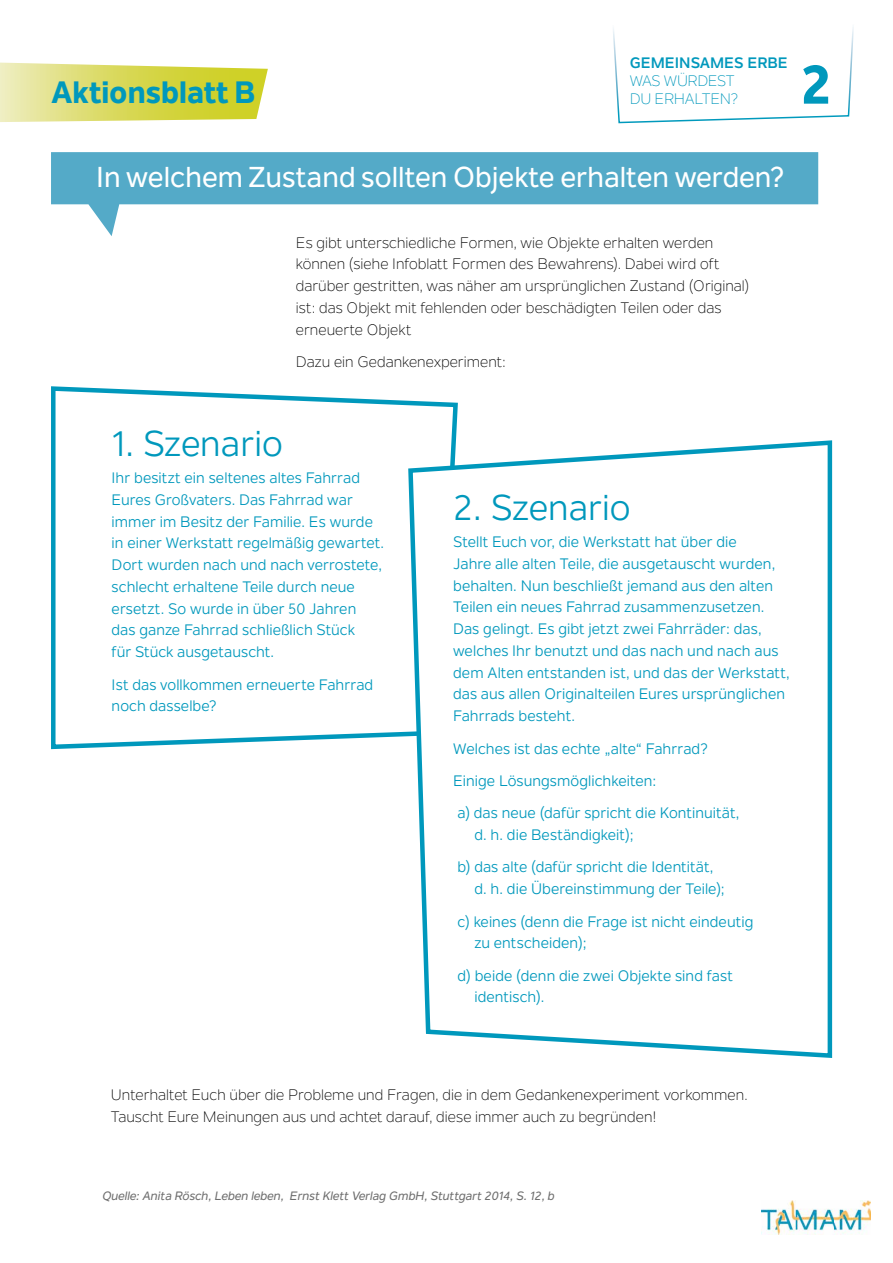
<style>
.page{position:relative;width:893px;height:1263px;background:#fff}
.page>*{position:absolute;margin:0;border:0;box-sizing:border-box;transform-origin:0 0}
.t1{font:800 54.6px "Nolan Next";color:#0098bc}
.t2{font:35.55px "Nolan Next";color:#0098bc}
.t3{font:800 30.6px "Nolan Next";color:#0098bc}
.t4{font:500 28.5px "Nolan Next";color:#fff}
.t5{font:15px/21.8px "Nolan Next";letter-spacing:.005em;color:#0098bc}
.t6{font:15px/21.8px "Nolan Next";color:#000}
.t7{font:15px/18px "Nolan Next";letter-spacing:-.015em;color:#0098bc}
.t8{font:700 15px "Nolan Next";color:#0098bc}
.t9{font:italic 500 12px "Nolan Next";color:#6e6e6e}
</style>
<div class="page">
<img style="left:761px;top:1200px;width:110px;height:34px">
<svg style="left:51px;top:386px;width:407px;height:364px"></svg>
<svg style="left:0;top:63px;width:268px;height:59px;background:#dddd6e"></svg>
<svg style="left:51px;top:152px;width:767px;height:84px;fill:#54aac8"></svg>
<svg style="left:613px;top:27px;width:241px;height:97px"></svg>
<svg style="left:406px;top:438px;width:427px;height:620px"></svg>
<h3 class="t3" style="left:51px;top:73px;width:206px">Aktionsblatt B</h3>
<p class="t8" style="left:630px;top:54px;width:160px">GEMEINSAMES ERBE</p>
<p class="t7" style="left:630px;top:72px;width:110px">WAS WÜRDEST<br>DU ERHALTEN?</p>
<h1 class="t1" style="left:801px;top:51px;width:33px">2</h1>
<h3 class="t4" style="left:96px;top:160px;width:690px">In welchem Zustand sollten Objekte erhalten werden?</h3>
<p class="t6" style="left:296px;top:231px;width:455px">Es gibt unterschiedliche Formen, wie Objekte erhalten werden können (siehe Infoblatt Formen des Bewahrens). Dabei wird oft darüber gestritten, was näher am ursprünglichen Zustand (Original) ist: das Objekt mit fehlenden oder beschädigten Teilen oder das erneuerte Objekt</p>
<p class="t6" style="left:296px;top:351px;width:212px">Dazu ein Gedankenexperiment:</p>
<h2 class="t2" style="left:112px;top:422px;width:173px">1. Szenario</h2>
<p class="t5" style="left:112px;top:467px;width:274px">Ihr besitzt ein seltenes altes Fahrrad Eures Großvaters. Das Fahrrad war immer im Besitz der Familie. Es wurde in einer Werkstatt regelmäßig gewartet.<br>Dort wurden nach und nach verrostete, schlecht erhaltene Teile durch neue ersetzt. So wurde in über 50 Jahren<br>das ganze Fahrrad schließlich Stück<br>für Stück ausgetauscht.</p>
<p class="t5" style="left:112px;top:673px;width:263px">Ist das vollkommen erneuerte Fahrrad noch dasselbe?</p>
<h2 class="t2" style="left:453px;top:486px;width:179px">2. Szenario</h2>
<p class="t5" style="left:453px;top:531px;width:338px">Stellt Euch vor, die Werkstatt hat über die<br>Jahre alle alten Teile, die ausgetauscht wurden, behalten. Nun beschließt jemand aus den alten Teilen ein neues Fahrrad zusammenzusetzen.<br>Das gelingt. Es gibt jetzt zwei Fahrräder: das, welches Ihr benutzt und das nach und nach aus dem Alten entstanden ist, und das der Werkstatt, das aus allen Originalteilen Eures ursprünglichen Fahrrads besteht.</p>
<p class="t5" style="left:453px;top:732px;width:288px;line-height:32.4px">Welches ist das echte „alte“ Fahrrad?<br>Einige Lösungsmöglichkeiten:<br>a) das neue (dafür spricht die Kontinuität,</p>
<p class="t5" style="left:457px;top:818px;width:257px;line-height:32.4px;text-indent:17px">d. h. die Beständigkeit);<br>b) das alte (dafür spricht die Identität,</p>
<p class="t5" style="left:457px;top:873px;width:298px;line-height:32.4px;text-indent:17px">d. h. die Übereinstimmung der Teile);<br>c) keines (denn die Frage ist nicht eindeutig</p>
<p class="t5" style="left:457px;top:927px;width:277px;line-height:32.4px;text-indent:17px">zu entscheiden);<br>d) beide (denn die zwei Objekte sind fast</p>
<p class="t5" style="left:474px;top:986px;width:71px">identisch).</p>
<p class="t6" style="left:111px;top:1084px;width:638px">Unterhaltet Euch über die Probleme und Fragen, die in dem Gedankenexperiment vorkommen.<br>Tauscht Eure Meinungen aus und achtet darauf, diese immer auch zu begründen!</p>
<p class="t9" style="left:102px;top:1189px;width:454px">Quelle: Anita Rösch, Leben leben, Ernst Klett Verlag GmbH, Stuttgart 2014, S. 12, b</p>
</div>
